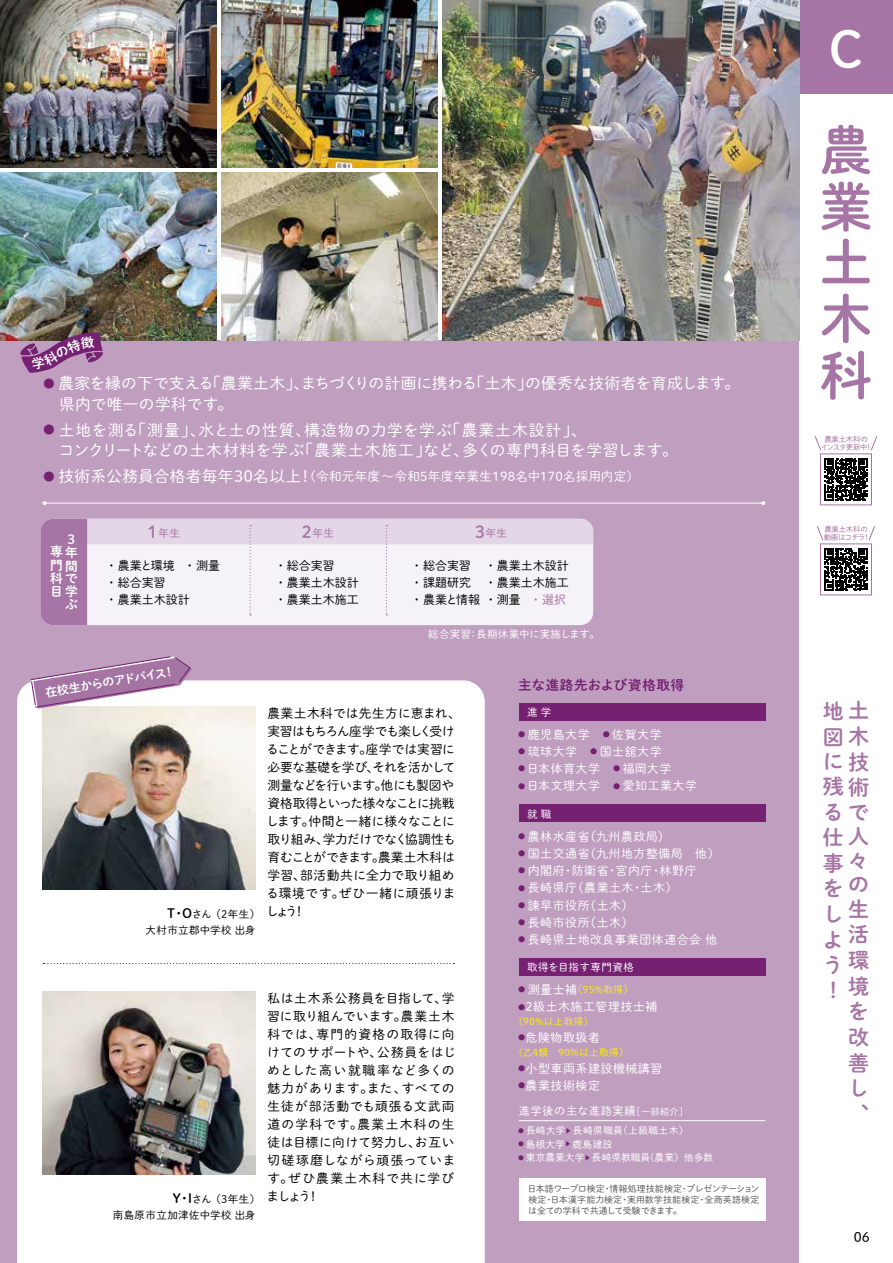
<style>
.page{position:relative;width:893px;height:1263px;background:#fff}
.page>*{position:absolute;margin:0;border:0;box-sizing:border-box;transform-origin:0 0}
.t1{font:52.5px/56.2px "P Shuei M Go Std B";color:#a775a5;text-align:justify}
.t2{font:49.2px "P Shuei M Go Std B";color:#fff}
.t3{font:21px/25.3px "P Shuei M Go Std B";color:#a775a5}
.t4{font:15.75px/20.2px "P Shuei M Go Std L";letter-spacing:.02em;color:#fff}
.t5{font:13.5px "P Shuei M Go Std B";letter-spacing:.05em;color:#752071}
.t6{font:13.5px "P Shuei M Go Std L";color:#000}
.t7{font:12.75px/18px "P Shuei M Go Std L";letter-spacing:-.03em;color:#000}
.t8{font:12.75px/18px "P Shuei M Go Std L";letter-spacing:-.01em;color:#000;text-align:justify}
.t9{font:12.75px/13px "P Shuei M Go Std B";color:#fff;text-align:justify}
.t10{font:12.6px "P Shuei M Go Std L";letter-spacing:.02em;color:#fff}
.t11{font:12px "P Shuei M Go Std L";letter-spacing:.04em;color:#fff}
.t12{font:12px/17.2px "P Shuei M Go Std L";color:#000}
.t13{font:12px "P Shuei M Go Std B";color:#fff}
.t14{font:11.25px "P Shuei M Go Std L";letter-spacing:.05em;color:#fff}
.t15{font:10.8px "P Shuei M Go Std L";color:#a775a5}
.t16{font:10.5px/16.2px "P Shuei M Go Std L";letter-spacing:.04em;color:#000}
.t17{font:10.5px "P Shuei M Go Std L";color:#fff}
.t18{font:10.5px "P Shuei M Go Std L";letter-spacing:.05em;color:#fff}
.t19{font:10.5px "P Shuei M Go Std L";letter-spacing:.03em;color:#fff}
.t20{font:9.75px "P Shuei M Go Std L";color:#fff}
.t21{font:9.75px "P Shuei M Go Std L";letter-spacing:.04em;color:#fff}
.t22{font:9.75px "P Shuei M Go Std L";letter-spacing:.02em;color:#fff}
.t23{font:9.6px "P Shuei M Go Std L";letter-spacing:.04em;color:#fff100}
.t24{font:9px/11.2px "P Shuei M Go Std L";letter-spacing:-.005em;color:#595757;text-align:justify}
.t25{font:7.5px/7.5px "P Shuei M Go Std L";letter-spacing:-.04em;color:#a775a5}
.s1{font-size:11.85px;color:#752071}
.s2{font-size:15.75px}
.s3{font-family:"P Shuei M Go Std B";font-size:16.5px}
.s4{color:#a775a5}
.s5{font-family:"P Shuei M Go Std B";font-size:12.75px}
.s6{font-size:7.2px;color:#752071}
.s7{font-size:12px;color:#fff}
.s8{font-size:9px}
</style>
<div class="page">
<div style="left:0;top:340px;width:893px;height:923px;background:#c09ec0"></div>
<div style="left:799px;top:0;width:94px;height:1263px;background:#fff"></div>
<div style="left:799px;top:0;width:94px;height:94px;background:#a775a5"></div>
<div style="left:17px;top:680px;width:468px;height:583px;background:#fff"></div>
<img style="left:442px;top:0;width:357px;height:340px">
<img style="left:0;top:0;width:217px;height:168px">
<img style="left:221px;top:172px;width:217px;height:168px">
<img style="left:221px;top:0;width:217px;height:168px">
<img style="left:0;top:172px;width:217px;height:168px">
<svg style="left:40px;top:519px;width:553px;height:106px;background:#eae1ec"></svg>
<div style="left:519px;top:703px;width:246px;height:17px;background:#752071"></div>
<div style="left:519px;top:805px;width:246px;height:17px;background:#752071"></div>
<div style="left:519px;top:958px;width:246px;height:17px;background:#752071"></div>
<svg style="left:824px;top:548px;width:44px;height:43px"></svg>
<div style="left:820px;top:544px;width:52px;height:51px;border:1px solid #a775a5"></div>
<svg style="left:825px;top:548px;width:42px;height:43px"></svg>
<svg style="left:868px;top:526px;width:7px;height:15px"></svg>
<svg style="left:817px;top:526px;width:6px;height:15px"></svg>
<div style="left:820px;top:454px;width:52px;height:51px;border:1px solid #a775a5"></div>
<svg style="left:871px;top:436px;width:6px;height:15px"></svg>
<svg style="left:815px;top:436px;width:6px;height:15px"></svg>
<svg style="left:825px;top:458px;width:42px;height:43px"></svg>
<hr style="left:44px;top:503px;width:719px;height:1px;background:#fff">
<svg style="left:761px;top:501px;width:4px;height:4px"></svg>
<div style="left:519px;top:1178px;width:246px;height:42px;background:#fff"></div>
<hr style="left:519px;top:1120px;width:246px;height:1px;background:#fff">
<svg style="left:43px;top:963px;width:411px;height:1px"></svg>
<img style="left:43px;top:991px;width:212px;height:183px">
<img style="left:43px;top:707px;width:212px;height:182px">
<svg style="left:30px;top:656px;width:162px;height:53px"></svg>
<svg style="left:20px;top:332px;width:83px;height:41px"></svg>
<h3 class="t4" style="left:43px;top:373px;width:698px"><span class="s1">●</span> 農家を縁の下で支える「農業土木」、まちづくりの計画に携わる「土木」の優秀な技術者を育成します。　県内で唯一の学科です。</h3>
<h3 class="t4" style="left:43px;top:419px;width:636px"><span class="s1">●</span> 土地を測る「測量」、水と土の性質、構造物の力学を学ぶ「農業土木設計」、<br>　コンクリートなどの土木材料を学ぶ「農業土木施工」など、多くの専門科目を学習します。</h3>
<p class="t10" style="left:43px;top:467px;width:598px"><span class="s1">●</span> <span class="s2">技術系公務員合格者毎年３０名以上！</span>（令和元年度～令和5年度卒業生１９8名中１７0名採用内定）</p>
<p class="t9" style="left:68px;top:532px;width:9px">3</p>
<p class="t9" style="left:50px;top:545px;width:29px">専年門間科で目学</p>
<p class="t9" style="left:65px;top:597px;width:14px">ぶ</p>
<p class="t15" style="left:148px;top:525px;width:34px"><span class="s3">1</span>年生</p>
<p class="t12" style="left:106px;top:556px;width:116px">・ 農業と環境　・ 測量・ 総合実習<br>・ 農業土木設計</p>
<p class="t15" style="left:302px;top:525px;width:34px"><span class="s3">2</span>年生</p>
<p class="t12" style="left:275px;top:556px;width:86px">・ 総合実習<br>・ 農業土木設計・ 農業土木施工</p>
<p class="t15" style="left:475px;top:525px;width:34px"><span class="s3">3</span>年生</p>
<p class="t12" style="left:411px;top:556px;width:159px;text-align:right">・ 農業土木設計<br>・ 農業土木施工<br>・ 農業と情報・ 測量 <span class="s4">・ 選択</span></p>
<p class="t12" style="left:411px;top:556px;width:62px">・ 総合実習・ 課題研究</p>
<p class="t17" style="left:428px;top:626px;width:173px">総合実習：長期休業中に実施します。</p>
<p class="t13" style="left:44px;top:683px;width:133px;rotate:-9deg">在校生からのアドバイス！</p>
<p class="t7" style="left:266px;top:704px;width:196px">農業土木科では先生方に恵まれ、実習はもちろん座学でも楽しく受けることができます。座学では実習に必要な基礎を学び、それを活かして測量などを行います。他にも製図や資格取得といった様々なことに挑戦します。仲間と一緒に様々なことに取り組み、学力だけでなく協調性も育むことができます。農業土木科は学習、部活動共に全力で取り組める環境です。ぜひ一緒に頑張りま</p>
<p class="t16" style="left:146px;top:905px;width:161px;text-indent:21px"><span class="s5">T・Ｏ</span>さん（2年生）<sup>しょう！</sup>大村市立郡中学校 出身</p>
<p class="t8" style="left:267px;top:988px;width:190px">私は土木系公務員を目指して、学習に取り組んでいます。農業土木科では、専門的資格の取得に向けてのサポートや、公務員をはじめとした高い就職率など多くの魅力があります。また、すべての生徒が部活動でも頑張る文武両道の学科です。農業土木科の生徒は目標に向けて努力し、お互い切磋琢磨しながら頑張っています。ぜひ農業土木科で共に学び</p>
<p class="t16" style="left:113px;top:1190px;width:208px;text-indent:60px"><span class="s5">Y・I</span>さん（3年生）<sup>ましょう！</sup>南島原市立加津佐中学校 出身</p>
<p class="t5" style="left:518px;top:675px;width:168px">主な進路先および資格取得</p>
<p class="t19" style="left:527px;top:704px;width:26px">進学</p>
<p class="t11" style="left:518px;top:725px;width:145px"><sup>●</sup> 鹿児島大学　<sup>●</sup> 佐賀大学</p>
<p class="t11" style="left:518px;top:743px;width:145px"><sup>●</sup> 琉球大学　<sup>●</sup> 国士舘大学</p>
<p class="t11" style="left:518px;top:760px;width:155px"><sup>●</sup> 日本体育大学　<sup>●</sup> 福岡大学</p>
<p class="t11" style="left:518px;top:777px;width:180px"><sup>●</sup> 日本文理大学　<sup>●</sup> 愛知工業大学</p>
<p class="t19" style="left:527px;top:806px;width:26px">就職</p>
<p class="t11" style="left:518px;top:827px;width:153px"><sup>●</sup> 農林水産省（九州農政局）</p>
<p class="t11" style="left:518px;top:844px;width:203px"><sup>●</sup> 国土交通省（九州地方整備局　他）</p>
<p class="t11" style="left:518px;top:862px;width:180px"><sup>●</sup> 内閣府・防衛省・宮内庁・林野庁</p>
<p class="t11" style="left:518px;top:879px;width:161px"><sup>●</sup> 長崎県庁（農業土木・土木）</p>
<p class="t11" style="left:518px;top:896px;width:117px"><sup>●</sup> 諫早市役所（土木）</p>
<p class="t11" style="left:518px;top:913px;width:117px"><sup>●</sup> 長崎市役所（土木）</p>
<p class="t11" style="left:518px;top:931px;width:201px"><sup>●</sup> 長崎県土地改良事業団体連合会 他</p>
<p class="t18" style="left:527px;top:960px;width:109px">取得を目指す専門資格</p>
<p class="t23" style="left:518px;top:983px;width:116px"><span class="s6">●</span> <span class="s7">測量士補</span>（9５％取得）</p>
<p class="t11" style="left:518px;top:998px;width:141px"><sup>●</sup>2級土木施工管理技士補</p>
<p class="t23" style="left:513px;top:1014px;width:82px">（90％以上取得）</p>
<p class="t11" style="left:518px;top:1029px;width:83px"><sup>●</sup>危険物取扱者</p>
<p class="t23" style="left:513px;top:1045px;width:117px">（乙４類　90％以上取得）</p>
<p class="t11" style="left:518px;top:1060px;width:145px"><sup>●</sup>小型車両系建設機械講習</p>
<p class="t11" style="left:518px;top:1077px;width:83px"><sup>●</sup>農業技術検定</p>
<p class="t14" style="left:519px;top:1102px;width:171px">進学後の主な進路実績<span class="s8">［一部紹介］</span></p>
<p class="t21" style="left:518px;top:1124px;width:172px"><sup>●</sup> 長崎大学<sup>▶</sup> 長崎県職員（上級職土木）</p>
<p class="t22" style="left:518px;top:1137px;width:96px"><sup>●</sup> 島根大学<sup>▶</sup> 鹿島建設</p>
<p class="t20" style="left:518px;top:1151px;width:197px"><sup>●</sup> 東京農業大学<sup>▶</sup> 長崎県教職員（農業）他多数</p>
<p class="t24" style="left:528px;top:1182px;width:234px">日本語ワープロ検定・情報処理技能検定・プレゼンテーション検定・日本漢字能力検定・実用数学技能検定・全商英語検定は全ての学科で共通して受験できます。</p>
<h2 class="t2" style="left:829px;top:13px;width:34px">C</h2>
<h1 class="t1" style="left:820px;top:120px;width:52px">農業土木科</h1>
<p class="t25" style="left:821px;top:435px;width:53px;text-align:center">農業土木科のインスタ更新中！</p>
<p class="t25" style="left:824px;top:525px;width:48px">農業土木科の動画はコチラ！</p>
<h3 class="t3" style="left:823px;top:697px;width:48px">地土図木に技残術るで仕人事々を<br>し<br>よ<br>う<br>！</h3>
<h3 class="t3" style="left:848px;top:871px;width:22px;text-align:justify">の生活環境を改善し、</h3>
<p class="t6" style="left:854px;top:1227px;width:17px">06</p>
</div>
